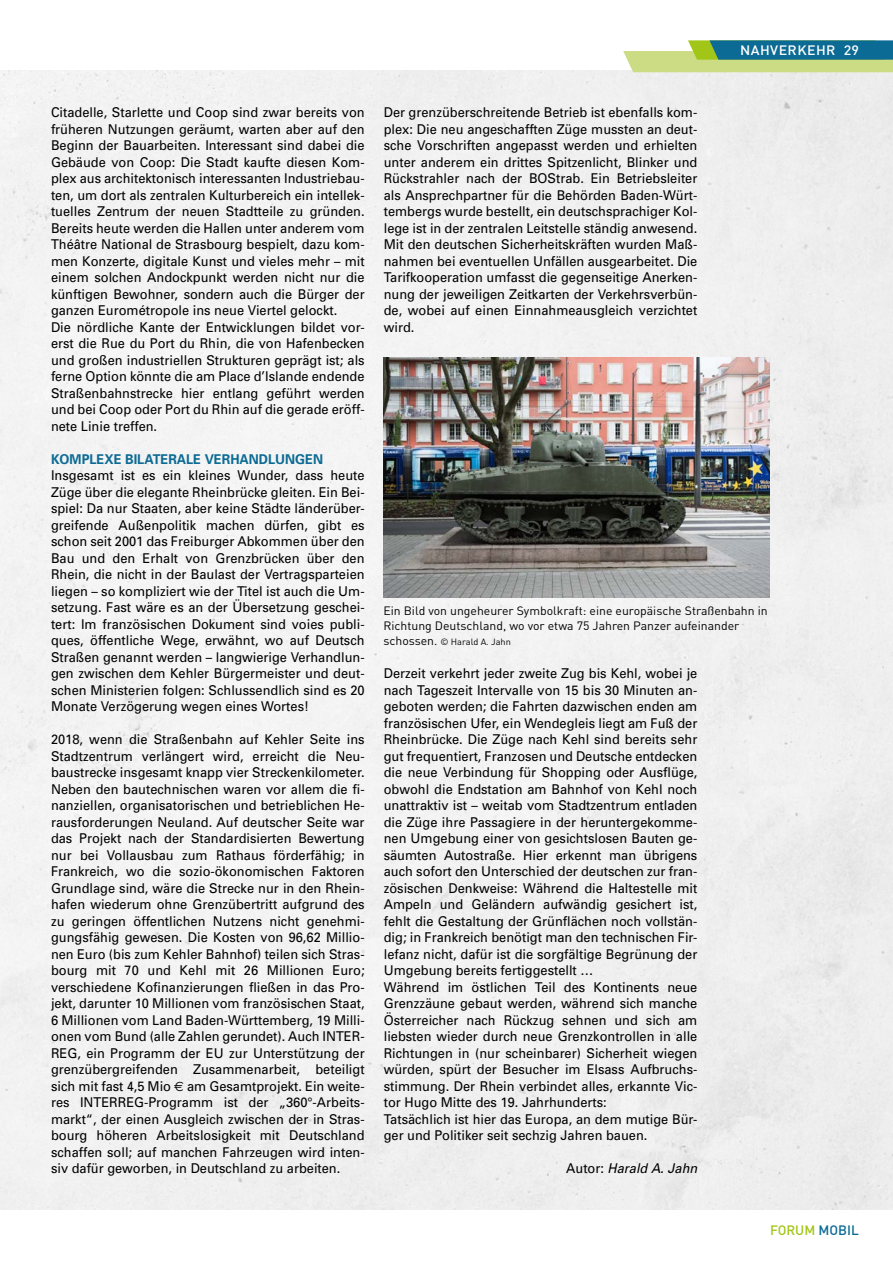
<style>
.page{position:relative;width:893px;height:1263px;background:#fff}
.page>*{position:absolute;margin:0;border:0;box-sizing:border-box;transform-origin:0 0}
.t1{font:13.5px/16.5px "Univers";color:#000;text-align:justify;scale:.95 1}
.t2{font:700 13.5px "Univers";color:#0c6b94;scale:.95 1}
.t3{font:italic 13.5px "Univers";color:#000;scale:.95 1}
.t4{font:500 13.5px "DIN";letter-spacing:.03em;color:#fff;scale:1.05 1}
.t5{font:500 13.5px "DIN";color:#a2c617}
.t6{font:12px/15px "DIN";color:#000}
.t7{font:9px "DIN";color:#000}
.s1{font-family:"Euro Sans"}
.s2{font-size:12px}
.s3{font-style:normal}
.s4{color:#0c6b94}
</style>
<div class="page">
<svg style="left:623px;top:40px;width:270px;height:32px;background:#82b191"></svg>
<img style="left:383px;top:357px;width:387px;height:240px">
<p class="t4" style="left:740px;top:42px;width:115px">NAHVERKEHR 29</p>
<p class="t1" style="left:51px;top:104px;width:332px;text-align:left">Citadelle, Starlette und Coop sind zwar bereits von früheren Nutzungen geräumt, warten aber auf den Beginn der Bauarbeiten. Interessant sind dabei die Gebäude von Coop: Die Stadt kaufte diesen Kom&shy;plex aus architektonisch interessanten Industriebau&shy;ten, um dort als zentralen Kulturbereich ein intellek&shy;tuelles Zentrum der neuen Stadtteile zu gründen.<br>Bereits heute werden die Hallen unter anderem vom Théâtre National de Strasbourg bespielt, dazu kom&shy;men Konzerte, digitale Kunst und vieles mehr – mit einem solchen Andockpunkt werden nicht nur die künftigen Bewohner, sondern auch die Bürger der ganzen Eurométropole ins neue Viertel gelockt.<br>Die nördliche Kante der Entwicklungen bildet vor&shy;erst die Rue du Port du Rhin, die von Hafenbecken und großen industriellen Strukturen geprägt ist; als ferne Option könnte die am Place d’Islande endende Straßenbahnstrecke hier entlang geführt werden und bei Coop oder Port du Rhin auf die gerade eröff&shy;nete Linie treffen.</p>
<p class="t2" style="left:51px;top:450px;width:288px">KOMPLEXE BILATERALE VERHANDLUNGEN</p>
<p class="t1" style="left:51px;top:467px;width:332px">Insgesamt ist es ein kleines Wunder, dass heute Züge über die elegante Rheinbrücke gleiten. Ein Bei&shy;spiel: Da nur Staaten, aber keine Städte länderüber&shy;greifende Außenpolitik machen dürfen, gibt es schon seit 2001 das Freiburger Abkommen über den Bau und den Erhalt von Grenzbrücken über den Rhein, die nicht in der Baulast der Vertragsparteien liegen – so kompliziert wie der Titel ist auch die Um&shy;setzung. Fast wäre es an der Übersetzung geschei&shy;tert: Im französischen Dokument sind voies publi&shy;ques, öffentliche Wege, erwähnt, wo auf Deutsch Straßen genannt werden – langwierige Verhandlun&shy;gen zwischen dem Kehler Bürgermeister und deut&shy;schen Ministerien folgen: Schlussendlich sind es 20<br>Monate Verzögerung wegen eines Wortes!</p>
<p class="t1" style="left:51px;top:731px;width:332px">2018, wenn die Straßenbahn auf Kehler Seite ins Stadtzentrum verlängert wird, erreicht die Neu&shy;baustrecke insgesamt knapp vier Streckenkilometer.<br>Neben den bautechnischen waren vor allem die fi&shy;nanziellen, organisatorischen und betrieblichen He&shy;rausforderungen Neuland. Auf deutscher Seite war das Projekt nach der Standardisierten Bewertung nur bei Vollausbau zum Rathaus förderfähig; in Frankreich, wo die sozio-ökonomischen Faktoren Grundlage sind, wäre die Strecke nur in den Rhein&shy;hafen wiederum ohne Grenzübertritt aufgrund des zu geringen öffentlichen Nutzens nicht genehmi&shy;gungsfähig gewesen. Die Kosten von 96,62 Millio&shy;nen Euro (bis zum Kehler Bahnhof) teilen sich Stras&shy;bourg mit 70 und Kehl mit 26 Millionen Euro; verschiedene Kofinanzierungen fließen in das Pro&shy;jekt, darunter 10 Millionen vom französischen Staat, 6 Millionen vom Land Baden-Württemberg, 19 Milli&shy;onen vom Bund (alle Zahlen gerundet). Auch INTER-REG, ein Programm der EU zur Unterstützung der grenzübergreifenden Zusammenarbeit, beteiligt sich mit fast 4,5 Mio <span class="s1">€</span> am Gesamtprojekt. Ein weite&shy;res INTERREG-Programm ist der „360°-Arbeits&shy;markt“, der einen Ausgleich zwischen der in Stras&shy;bourg höheren Arbeitslosigkeit mit Deutschland schaffen soll; auf manchen Fahrzeugen wird inten&shy;siv dafür geworben, in Deutschland zu arbeiten.</p>
<p class="t1" style="left:384px;top:104px;width:332px">Der grenzüberschreitende Betrieb ist ebenfalls kom&shy;plex: Die neu angeschafften Züge mussten an deut&shy;sche Vorschriften angepasst werden und erhielten unter anderem ein drittes Spitzenlicht, Blinker und Rückstrahler nach der BOStrab. Ein Betriebsleiter als Ansprechpartner für die Behörden Baden-Würt&shy;tembergs wurde bestellt, ein deutschsprachiger Kol&shy;lege ist in der zentralen Leitstelle ständig anwesend.<br>Mit den deutschen Sicherheitskräften wurden Maß&shy;nahmen bei eventuellen Unfällen ausgearbeitet. Die Tarifkooperation umfasst die gegenseitige Anerken&shy;nung der jeweiligen Zeitkarten der Verkehrsverbün&shy;de, wobei auf einen Einnahmeausgleich verzichtet wird.</p>
<p class="t6" style="left:383px;top:603px;width:386px">Ein Bild von ungeheurer Symbolkraft: eine europäische Straßenbahn in<br>Richtung Deutschland, wo vor etwa 75 Jahren Panzer aufeinander</p>
<p class="t7" style="left:383px;top:636px;width:129px"><span class="s2">schossen.</span> © Harald A. Jahn</p>
<p class="t1" style="left:384px;top:665px;width:332px;text-align:left">Derzeit verkehrt jeder zweite Zug bis Kehl, wobei je nach Tageszeit Intervalle von 15 bis 30 Minuten an&shy;geboten werden; die Fahrten dazwischen enden am französischen Ufer, ein Wendegleis liegt am Fuß der Rheinbrücke. Die Züge nach Kehl sind bereits sehr gut frequentiert, Franzosen und Deutsche entdecken die neue Verbindung für Shopping oder Ausflüge, obwohl die Endstation am Bahnhof von Kehl noch unattraktiv ist – weitab vom Stadtzentrum entladen die Züge ihre Passagiere in der heruntergekomme&shy;nen Umgebung einer von gesichtslosen Bauten ge&shy;säumten Autostraße. Hier erkennt man übrigens auch sofort den Unterschied der deutschen zur fran&shy;zösischen Denkweise: Während die Haltestelle mit Ampeln und Geländern aufwändig gesichert ist, fehlt die Gestaltung der Grünflächen noch vollstän&shy;dig; in Frankreich benötigt man den technischen Fir&shy;lefanz nicht, dafür ist die sorgfältige Begrünung der Umgebung bereits fertiggestellt …<br>Während im östlichen Teil des Kontinents neue Grenzzäune gebaut werden, während sich manche Österreicher nach Rückzug sehnen und sich am liebsten wieder durch neue Grenzkontrollen in alle Richtungen in (nur scheinbarer) Sicherheit wiegen würden, spürt der Besucher im Elsass Aufbruchs&shy;stimmung. Der Rhein verbindet alles, erkannte Vic&shy;tor Hugo Mitte des 19. Jahrhunderts:<br>Tatsächlich ist hier das Europa, an dem mutige Bür&shy;ger und Politiker seit sechzig Jahren bauen.</p>
<p class="t3" style="left:566px;top:1160px;width:140px"><span class="s3">Autor:</span> Harald A. Jahn</p>
<p class="t5" style="left:770px;top:1221px;width:90px">FORUM <span class="s4">MOBIL</span></p>
</div>
